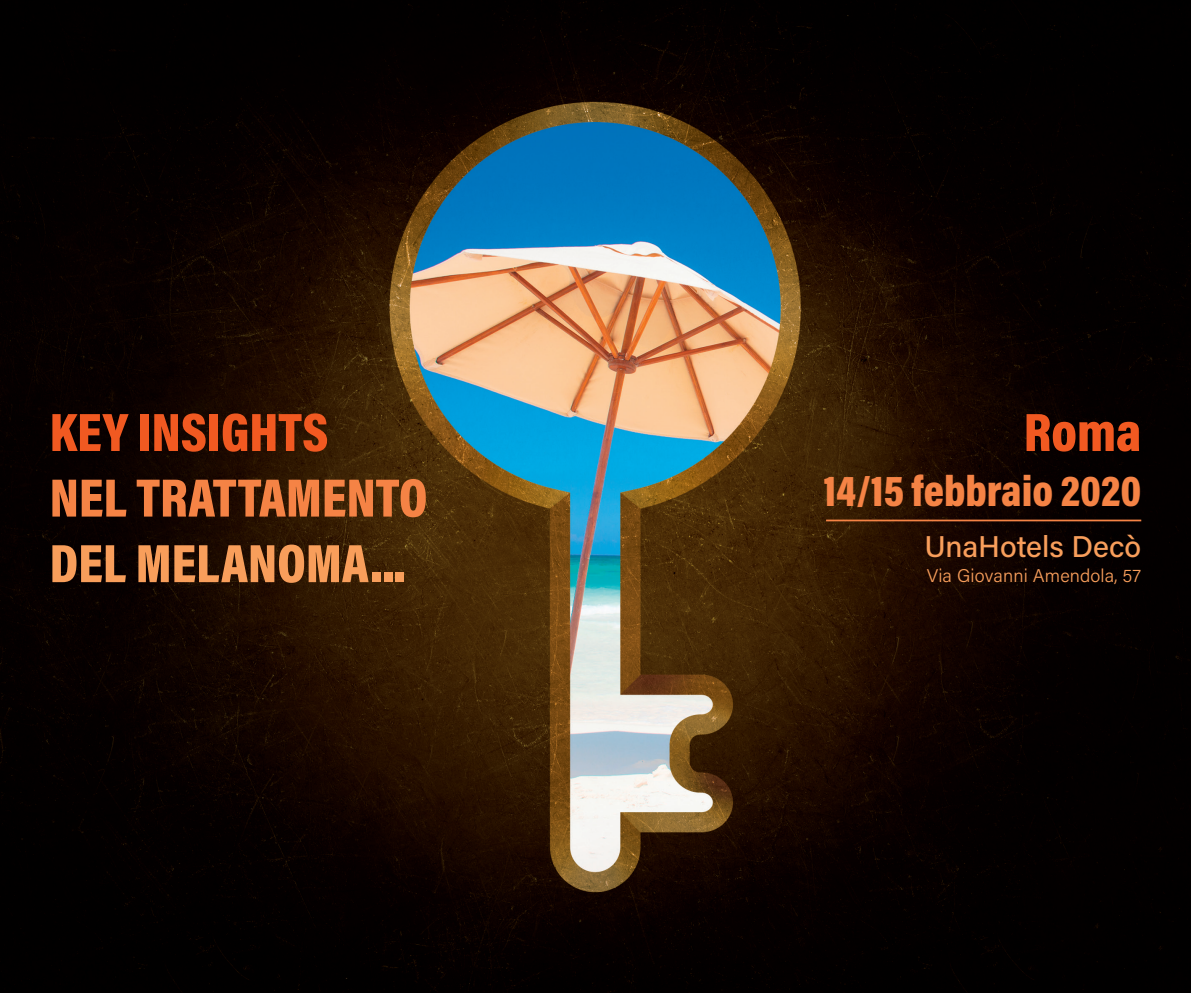
<style>
.page{position:relative;width:1191px;height:993px;background:#fff}
.page>*{position:absolute;margin:0;border:0;box-sizing:border-box;transform-origin:0 0}
.t1{font:900 54.6px "Acumin Pro Cond";color:#f15921}
.t2{font:900 54.6px "Acumin Pro Cond";color:#f58345}
.t3{font:900 54.6px "Acumin Pro Cond";color:#f89e5b}
.t4{font:900 44.1px "Acumin Pro Cond";color:#f58345}
.t5{font:500 29.93px "Acumin Pro";letter-spacing:-.005em;color:#f89e5b}
.t6{font:300 19.25px "Acumin Pro";color:#f89e5b}
.t7{font:300 18.38px "Acumin Pro";letter-spacing:.005em;color:#f89e5b}
</style>
<div class="page">
<img style="left:0;top:0;width:1191px;height:992px">
<hr style="left:826px;top:519px;width:315px;height:2px;background:#f58345">
<p class="t1" style="left:50px;top:396px;width:280px">KEY INSIGHTS</p>
<p class="t2" style="left:50px;top:462px;width:379px">NEL TRATTAMENTO</p>
<p class="t3" style="left:50px;top:527px;width:358px">DEL MELANOMA...</p>
<p class="t1" style="left:1023px;top:396px;width:119px">Roma</p>
<p class="t4" style="left:823px;top:461px;width:319px">14/15 febbraio 2020</p>
<p class="t5" style="left:924px;top:525px;width:218px">UnaHotels Decò</p>
<p class="t7" style="left:927px;top:563px;width:216px">Via Giovanni Amendola, 57</p>
<p class="t5" style="left:916px;top:525px;width:55px">Una</p>
<p class="t6" style="left:919px;top:562px;width:223px">Via Giovanni Amendola, 57</p>
</div>
